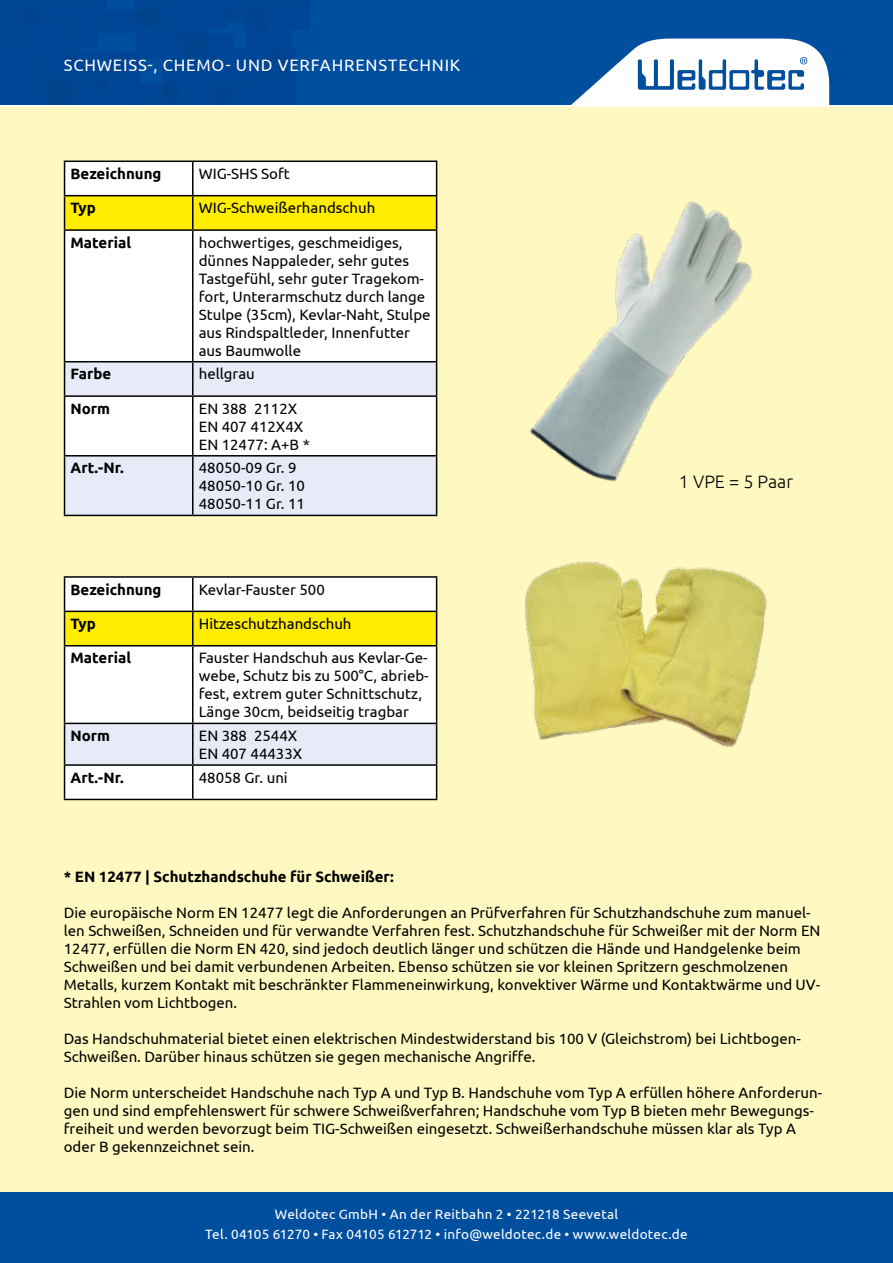
<style>
.page{position:relative;width:893px;height:1263px;background:#fff}
.page>*{position:absolute;margin:0;border:0;box-sizing:border-box;transform-origin:0 0}
.t1{font:300 18px "Ubuntu";color:#000}
.t2{font:16.5px "Ubuntu";letter-spacing:.05em;color:#fff}
.t3{font:15px/18px "Ubuntu";color:#000}
.t4{font:700 15px "Ubuntu";color:#000}
.t5{font:13.5px/19.5px "Ubuntu";letter-spacing:.02em;color:#fff;text-align:center}
</style>
<div class="page">
<div style="left:0;top:108px;width:893px;height:1091px;background:#fff9c1"></div>
<div style="left:0;top:1192px;width:893px;height:71px;background:#004f9f"></div>
<div style="left:0;top:0;width:893px;height:104px;background:#004f9f"></div>
<svg style="left:0;top:0;width:306px;height:104px"></svg>
<svg style="left:571px;top:39px;width:258px;height:66px"></svg>
<div style="left:65px;top:162px;width:371px;height:199px;background:#fff"></div>
<div style="left:65px;top:196px;width:371px;height:33px;background:#ffed00"></div>
<svg style="left:65px;top:362px;width:371px;height:153px;background:#edeff7"></svg>
<hr style="left:64px;top:161px;width:129px;height:1px;background:#000">
<hr style="left:64px;top:162px;width:1px;height:33px;background:#000">
<hr style="left:193px;top:161px;width:244px;height:1px;background:#000">
<hr style="left:192px;top:162px;width:2px;height:33px;background:#000">
<hr style="left:436px;top:162px;width:1px;height:33px;background:#000">
<hr style="left:64px;top:195px;width:129px;height:1px;background:#000">
<hr style="left:64px;top:196px;width:1px;height:33px;background:#000">
<hr style="left:193px;top:195px;width:244px;height:1px;background:#000">
<hr style="left:192px;top:196px;width:2px;height:33px;background:#000">
<hr style="left:436px;top:196px;width:1px;height:33px;background:#000">
<hr style="left:64px;top:229px;width:129px;height:2px;background:#000">
<hr style="left:64px;top:231px;width:1px;height:130px;background:#000">
<hr style="left:193px;top:229px;width:244px;height:2px;background:#000">
<hr style="left:192px;top:231px;width:2px;height:130px;background:#000">
<hr style="left:436px;top:231px;width:1px;height:130px;background:#000">
<hr style="left:64px;top:361px;width:129px;height:1px;background:#000">
<hr style="left:64px;top:362px;width:1px;height:33px;background:#000">
<hr style="left:193px;top:361px;width:244px;height:1px;background:#000">
<hr style="left:192px;top:362px;width:2px;height:33px;background:#000">
<hr style="left:436px;top:362px;width:1px;height:33px;background:#000">
<hr style="left:64px;top:395px;width:129px;height:2px;background:#000">
<hr style="left:64px;top:397px;width:1px;height:58px;background:#000">
<hr style="left:193px;top:395px;width:244px;height:2px;background:#000">
<hr style="left:192px;top:397px;width:2px;height:58px;background:#000">
<hr style="left:436px;top:397px;width:1px;height:58px;background:#000">
<hr style="left:64px;top:455px;width:129px;height:1px;background:#000">
<hr style="left:64px;top:456px;width:1px;height:59px;background:#000">
<hr style="left:193px;top:455px;width:244px;height:1px;background:#000">
<hr style="left:192px;top:456px;width:2px;height:59px;background:#000">
<hr style="left:436px;top:456px;width:1px;height:59px;background:#000">
<hr style="left:64px;top:515px;width:129px;height:1px;background:#000">
<hr style="left:193px;top:515px;width:244px;height:1px;background:#000">
<img style="left:530px;top:201px;width:223px;height:281px">
<img style="left:525px;top:561px;width:242px;height:186px">
<div style="left:65px;top:578px;width:371px;height:221px;background:#fff"></div>
<div style="left:65px;top:612px;width:371px;height:33px;background:#ffed00"></div>
<div style="left:65px;top:724px;width:371px;height:40px;background:#e7eaf7"></div>
<hr style="left:64px;top:576px;width:129px;height:2px;background:#000">
<hr style="left:64px;top:578px;width:1px;height:33px;background:#000">
<hr style="left:193px;top:576px;width:244px;height:2px;background:#000">
<hr style="left:192px;top:578px;width:2px;height:33px;background:#000">
<hr style="left:436px;top:578px;width:1px;height:33px;background:#000">
<hr style="left:64px;top:611px;width:129px;height:1px;background:#000">
<hr style="left:64px;top:612px;width:1px;height:33px;background:#000">
<hr style="left:193px;top:611px;width:244px;height:1px;background:#000">
<hr style="left:192px;top:612px;width:2px;height:33px;background:#000">
<hr style="left:436px;top:612px;width:1px;height:33px;background:#000">
<hr style="left:64px;top:645px;width:129px;height:1px;background:#000">
<hr style="left:64px;top:646px;width:1px;height:77px;background:#000">
<hr style="left:193px;top:645px;width:244px;height:1px;background:#000">
<hr style="left:192px;top:646px;width:2px;height:77px;background:#000">
<hr style="left:436px;top:646px;width:1px;height:77px;background:#000">
<hr style="left:64px;top:723px;width:129px;height:1px;background:#000">
<hr style="left:64px;top:724px;width:1px;height:40px;background:#000">
<hr style="left:193px;top:723px;width:244px;height:1px;background:#000">
<hr style="left:192px;top:724px;width:2px;height:40px;background:#000">
<hr style="left:436px;top:724px;width:1px;height:40px;background:#000">
<hr style="left:64px;top:764px;width:129px;height:2px;background:#000">
<hr style="left:64px;top:766px;width:1px;height:33px;background:#000">
<hr style="left:193px;top:764px;width:244px;height:2px;background:#000">
<hr style="left:192px;top:766px;width:2px;height:33px;background:#000">
<hr style="left:436px;top:766px;width:1px;height:33px;background:#000">
<hr style="left:64px;top:799px;width:129px;height:1px;background:#000">
<hr style="left:193px;top:799px;width:244px;height:1px;background:#000">
<p class="t2" style="left:64px;top:55px;width:398px">SCHWEISS-, CHEMO- UND VERFAHRENSTECHNIK</p>
<p class="t4" style="left:71px;top:164px;width:92px">Bezeichnung</p>
<p class="t3" style="left:199px;top:164px;width:93px">WIG-SHS Soft</p>
<p class="t4" style="left:71px;top:199px;width:27px">Typ</p>
<p class="t3" style="left:199px;top:198px;width:178px">WIG-Schweißerhandschuh</p>
<p class="t4" style="left:71px;top:233px;width:62px">Material</p>
<p class="t3" style="left:199px;top:233px;width:233px">hochwertiges, geschmeidiges, dünnes Nappaleder, sehr gutes<br>Tastgefühl, sehr guter Tragekom&shy;fort, Unterarmschutz durch lange<br>Stulpe (35cm), Kevlar-Naht, Stulpe aus Rindspaltleder, Innenfutter aus Baumwolle</p>
<p class="t4" style="left:71px;top:365px;width:42px">Farbe</p>
<p class="t3" style="left:199px;top:365px;width:58px">hellgrau</p>
<p class="t4" style="left:71px;top:399px;width:41px">Norm</p>
<p class="t3" style="left:199px;top:399px;width:113px">EN 388 2112X<br>EN 407 412X4X<br>EN 12477: A+B *</p>
<p class="t4" style="left:71px;top:459px;width:55px">Art.-Nr.</p>
<p class="t3" style="left:199px;top:459px;width:108px">48050-09 Gr. 9<br>48050-10 Gr. 10<br>48050-11 Gr. 11</p>
<p class="t4" style="left:71px;top:580px;width:92px">Bezeichnung</p>
<p class="t3" style="left:199px;top:580px;width:128px">Kevlar-Fauster 500</p>
<p class="t4" style="left:71px;top:614px;width:27px">Typ</p>
<p class="t3" style="left:199px;top:614px;width:154px">Hitzeschutzhandschuh</p>
<p class="t4" style="left:71px;top:649px;width:62px">Material</p>
<p class="t3" style="left:199px;top:649px;width:231px">Fauster Handschuh aus Kevlar-Ge&shy;webe, Schutz bis zu 500°C, abrieb&shy;fest, extrem guter Schnittschutz, Länge 30cm, beidseitig tragbar</p>
<p class="t4" style="left:71px;top:727px;width:41px">Norm</p>
<p class="t3" style="left:199px;top:726px;width:105px">EN 388 2544X<br>EN 407 44433X</p>
<p class="t4" style="left:71px;top:768px;width:55px">Art.-Nr.</p>
<p class="t3" style="left:199px;top:768px;width:90px">48058 Gr. uni</p>
<p class="t1" style="left:679px;top:471px;width:116px">1 VPE = 5 Paar</p>
<p class="t4" style="left:64px;top:867px;width:332px">* EN 12477 | Schutzhandschuhe für Schweißer:</p>
<p class="t3" style="left:64px;top:903px;width:758px">Die europäische Norm EN 12477 legt die Anforderungen an Prüfverfahren für Schutzhandschuhe zum manuel&shy;len Schweißen, Schneiden und für verwandte Verfahren fest. Schutzhandschuhe für Schweißer mit der Norm EN 12477, erfüllen die Norm EN 420, sind jedoch deutlich länger und schützen die Hände und Handgelenke beim Schweißen und bei damit verbundenen Arbeiten. Ebenso schützen sie vor kleinen Spritzern geschmolzenen Metalls, kurzem Kontakt mit beschränkter Flammeneinwirkung, konvektiver Wärme und Kontaktwärme und UV-Strahlen vom Lichtbogen.</p>
<p class="t3" style="left:64px;top:1029px;width:738px">Das Handschuhmaterial bietet einen elektrischen Mindestwiderstand bis 100 V (Gleichstrom) bei Lichtbogen-<br>Schweißen. Darüber hinaus schützen sie gegen mechanische Angriffe.</p>
<p class="t3" style="left:64px;top:1083px;width:760px">Die Norm unterscheidet Handschuhe nach Typ A und Typ B. Handschuhe vom Typ A erfüllen höhere Anforderun&shy;gen und sind empfehlenswert für schwere Schweißverfahren; Handschuhe vom Typ B bieten mehr Bewegungs&shy;freiheit und werden bevorzugt beim TIG-Schweißen eingesetzt. Schweißerhandschuhe müssen klar als Typ A oder B gekennzeichnet sein.</p>
<p class="t5" style="left:205px;top:1204px;width:484px">Weldotec GmbH • An der Reitbahn 2 • 221218 Seevetal<br>Tel. 04105 61270 • Fax 04105 612712 • info@weldotec.de • www.weldotec.de</p>
</div>
